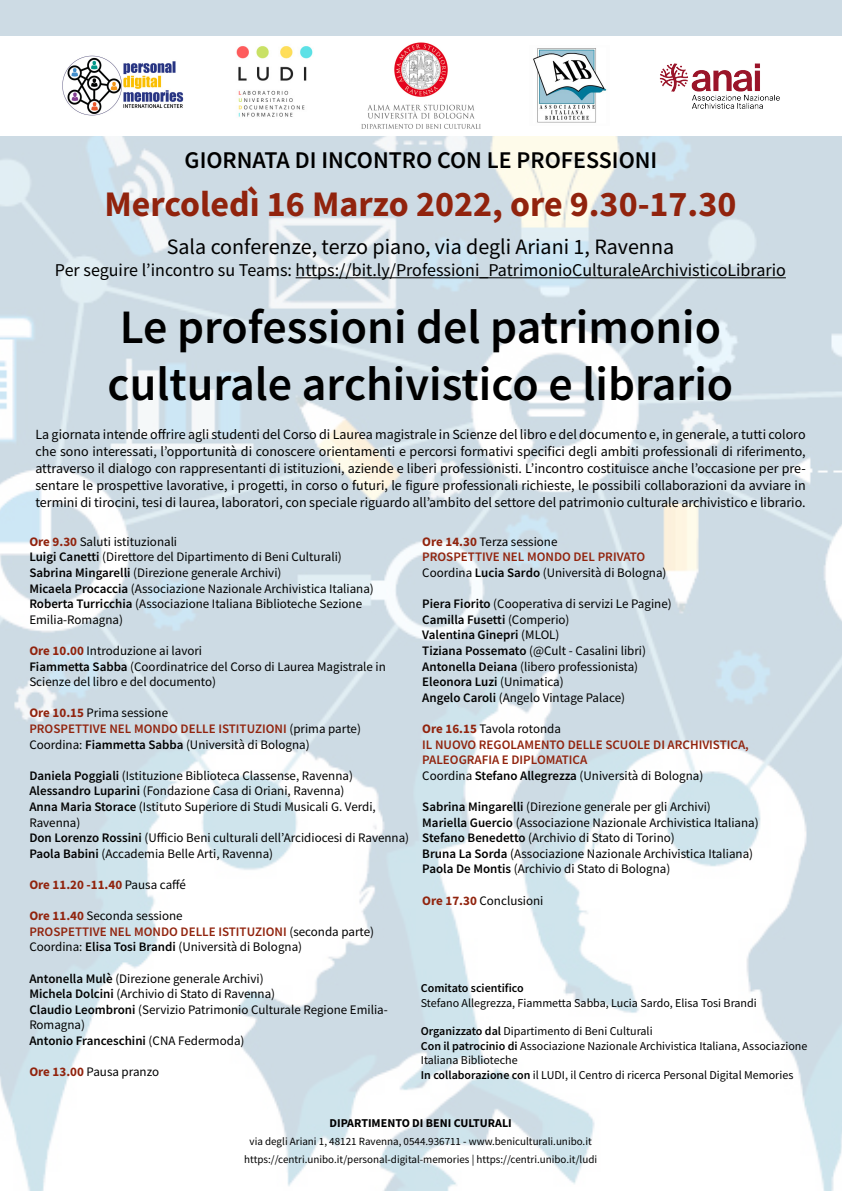
<style>
.page{position:relative;width:842px;height:1191px;background:#fff}
.page>*{position:absolute;margin:0;border:0;box-sizing:border-box;transform-origin:0 0}
.t1{font:600 48px/57.6px "Source Sans Pro";color:#000}
.t2{font:700 36px "Source Sans Pro";color:#91230d}
.t3{font:600 24px "Source Sans Pro";color:#000}
.t4{font:22px "Source Sans Pro";color:#000}
.t5{font:18px "Source Sans Pro";color:#000}
.t6{font:14px/16.8px "Source Sans Pro";color:#000;text-align:justify}
.t7{font:13px/15.6px "Source Sans Pro";color:#000}
.t8{font:600 13px/15.6px "Source Sans Pro";color:#91230d}
.t9{font:700 13px "Source Sans Pro";color:#91230d}
.t10{font:12px/14.4px "Source Sans Pro";color:#000}
.t11{font:700 12px "Source Sans Pro";color:#000}
.t12{font:600 12px "Source Sans Pro";color:#000}
.t13{font:11px/18px "Source Sans Pro";color:#000;text-align:center}
.s1{font-weight:700;color:#91230d}
.s2{font-weight:600}
.s3{font-weight:600;color:#91230d}
.s4{font-weight:400;color:#000}
.s5{font-weight:700}
.s6{color:#000}
</style>
<div class="page">
<img style="left:1px;top:0;width:841px;height:1191px">
<div style="left:0;top:36px;width:842px;height:99px;background:#fff"></div>
<img style="left:361px;top:42px;width:120px;height:87px">
<img style="left:659px;top:63px;width:121px;height:46px">
<img style="left:533px;top:48px;width:74px;height:75px">
<img style="left:62px;top:55px;width:122px;height:61px">
<img style="left:236px;top:46px;width:77px;height:71px">
<hr style="left:296px;top:277px;width:490px;height:1px;background:#000">
<h3 class="t3" style="left:185px;top:144px;width:474px">GIORNATA DI INCONTRO CON LE PROFESSIONI</h3>
<h2 class="t2" style="left:104px;top:180px;width:634px">Mercoledì 16 Marzo 2022, ore 9.30-17.30</h2>
<h3 class="t4" style="left:167px;top:233px;width:509px">Sala conferenze, terzo piano, via degli Ariani 1, Ravenna</h3>
<h3 class="t5" style="left:55px;top:258px;width:732px">Per seguire l’incontro su Teams: https://bit.ly/Professioni_PatrimonioCulturaleArchivisticoLibrario</h3>
<h1 class="t1" style="left:108px;top:297px;width:627px">Le professioni del patrimonio culturale archivistico e librario</h1>
<p class="t6" style="left:35px;top:426px;width:772px">La giornata intende offrire agli studenti del Corso di Laurea magistrale in Scienze del libro e del documento e, in generale, a tutti coloro che sono interessati, l’opportunità di conoscere orientamenti e percorsi formativi specifici degli ambiti professionali di riferimento, attraverso il dialogo con rappresentanti di istituzioni, aziende e liberi professionisti. L’incontro costituisce anche l’occasione per pre&shy;sentare le prospettive lavorative, i progetti, in corso o futuri, le figure professionali richieste, le possibili collaborazioni da avviare in termini di tirocini, tesi di laurea, laboratori, con speciale riguardo all’ambito del settore del patrimonio culturale archivistico e librario.</p>
<p class="t7" style="left:29px;top:533px;width:346px"><span class="s1">Ore 9.30</span> Saluti istituzionali<br><span class="s2">Luigi Canetti</span> (Direttore del Dipartimento di Beni Culturali)<br><span class="s2">Sabrina Mingarelli</span> (Direzione generale Archivi)<br><span class="s2">Micaela Procaccia</span> (Associazione Nazionale Archivistica Italiana)<br><span class="s2">Roberta Turricchia</span> (Associazione Italiana Biblioteche Sezione Emilia-Romagna)</p>
<p class="t7" style="left:29px;top:642px;width:358px"><span class="s1">Ore 10.00</span> Introduzione ai lavori<br><span class="s2">Fiammetta Sabba</span> (Coordinatrice del Corso di Laurea Magistrale in<br>Scienze del libro e del documento)</p>
<p class="t7" style="left:29px;top:705px;width:333px"><span class="s1">Ore 10.15</span> Prima sessione<br><span class="s3">PROSPETTIVE NEL MONDO DELLE ISTITUZIONI</span> (prima parte)<br>Coordina: <span class="s2">Fiammetta Sabba</span> (Università di Bologna)</p>
<p class="t7" style="left:29px;top:767px;width:381px"><span class="s2">Daniela Poggiali</span> (Istituzione Biblioteca Classense, Ravenna)<br><span class="s2">Alessandro Luparini</span> (Fondazione Casa di Oriani, Ravenna)<br><span class="s2">Anna Maria Storace</span> (Istituto Superiore di Studi Musicali G. Verdi, Ravenna)<br><span class="s2">Don Lorenzo Rossini</span> (Ufficio Beni culturali dell’Arcidiocesi di Ravenna)<br><span class="s2">Paola Babini</span> (Accademia Belle Arti, Ravenna)</p>
<p class="t9" style="left:29px;top:876px;width:158px">Ore 11.20 -11.40 <span class="s4">Pausa caffé</span></p>
<p class="t7" style="left:29px;top:908px;width:346px"><span class="s1">Ore 11.40</span> Seconda sessione<br><span class="s3">PROSPETTIVE NEL MONDO DELLE ISTITUZIONI</span> (seconda parte)<br>Coordina: <span class="s2">Elisa Tosi Brandi</span> (Università di Bologna)</p>
<p class="t7" style="left:29px;top:970px;width:360px"><span class="s2">Antonella Mulè</span> (Direzione generale Archivi)<br><span class="s2">Michela Dolcini</span> (Archivio di Stato di Ravenna)<br><span class="s2">Claudio Leombroni</span> (Servizio Patrimonio Culturale Regione Emilia-Romagna)<br><span class="s2">Antonio Franceschini</span> (CNA Federmoda)</p>
<p class="t7" style="left:29px;top:1064px;width:131px"><span class="s1">Ore 13.00</span> Pausa pranzo</p>
<p class="t7" style="left:422px;top:533px;width:246px"><span class="s1">Ore 14.30</span> Terza sessione<br><span class="s3">PROSPETTIVE NEL MONDO DEL PRIVATO<br></span>Coordina <span class="s2">Lucia Sardo</span> (Università di Bologna)</p>
<p class="t7" style="left:422px;top:596px;width:251px"><span class="s2">Piera Fiorito</span> (Cooperativa di servizi Le Pagine)<br><span class="s2">Camilla Fusetti</span> (Comperio)<br><span class="s2">Valentina Ginepri</span> (MLOL)<br><span class="s2">Tiziana Possemato</span> (@Cult - Casalini libri)<br><span class="s2">Antonella Deiana</span> (libero professionista)<br><span class="s2">Eleonora Luzi</span> (Unimatica)<br><span class="s2">Angelo Caroli</span> (Angelo Vintage Palace)</p>
<p class="t8" style="left:422px;top:720px;width:328px"><span class="s5">Ore 16.15</span> <span class="s4">Tavola rotonda<br></span>IL NUOVO REGOLAMENTO DELLE SCUOLE DI ARCHIVISTICA, PALEOGRAFIA E DIPLOMATICA<br><span class="s4">Coordina</span> <span class="s6">Stefano Allegrezza</span> <span class="s4">(Università di Bologna)</span></p>
<p class="t7" style="left:422px;top:798px;width:338px"><span class="s2">Sabrina Mingarelli</span> (Direzione generale per gli Archivi)<br><span class="s2">Mariella Guercio</span> (Associazione Nazionale Archivistica Italiana)<br><span class="s2">Stefano Benedetto</span> (Archivio di Stato di Torino)<br><span class="s2">Bruna La Sorda</span> (Associazione Nazionale Archivistica Italiana)<br><span class="s2">Paola De Montis</span> (Archivio di Stato di Bologna)</p>
<p class="t7" style="left:422px;top:892px;width:123px"><span class="s1">Ore 17.30</span> Conclusioni</p>
<p class="t12" style="left:421px;top:980px;width:104px">Comitato scientifico</p>
<p class="t10" style="left:421px;top:995px;width:337px">Stefano Allegrezza, Fiammetta Sabba, Lucia Sardo, Elisa Tosi Brandi</p>
<p class="t10" style="left:421px;top:1024px;width:388px"><span class="s2">Organizzato dal</span> Dipartimento di Beni Culturali<br><span class="s2">Con il patrocinio di</span> Associazione Nazionale Archivistica Italiana, Associazione Italiana Biblioteche<br><span class="s2">In collaborazione con</span> il LUDI, il Centro di ricerca Personal Digital Memories</p>
<p class="t11" style="left:329px;top:1114px;width:184px">DIPARTIMENTO DI BENI CULTURALI</p>
<p class="t13" style="left:244px;top:1132px;width:354px">via degli Ariani 1, 48121 Ravenna, 0544.936711 - www.beniculturali.unibo.it https://centri.unibo.it/personal-digital-memories | https://centri.unibo.it/ludi</p>
</div>
